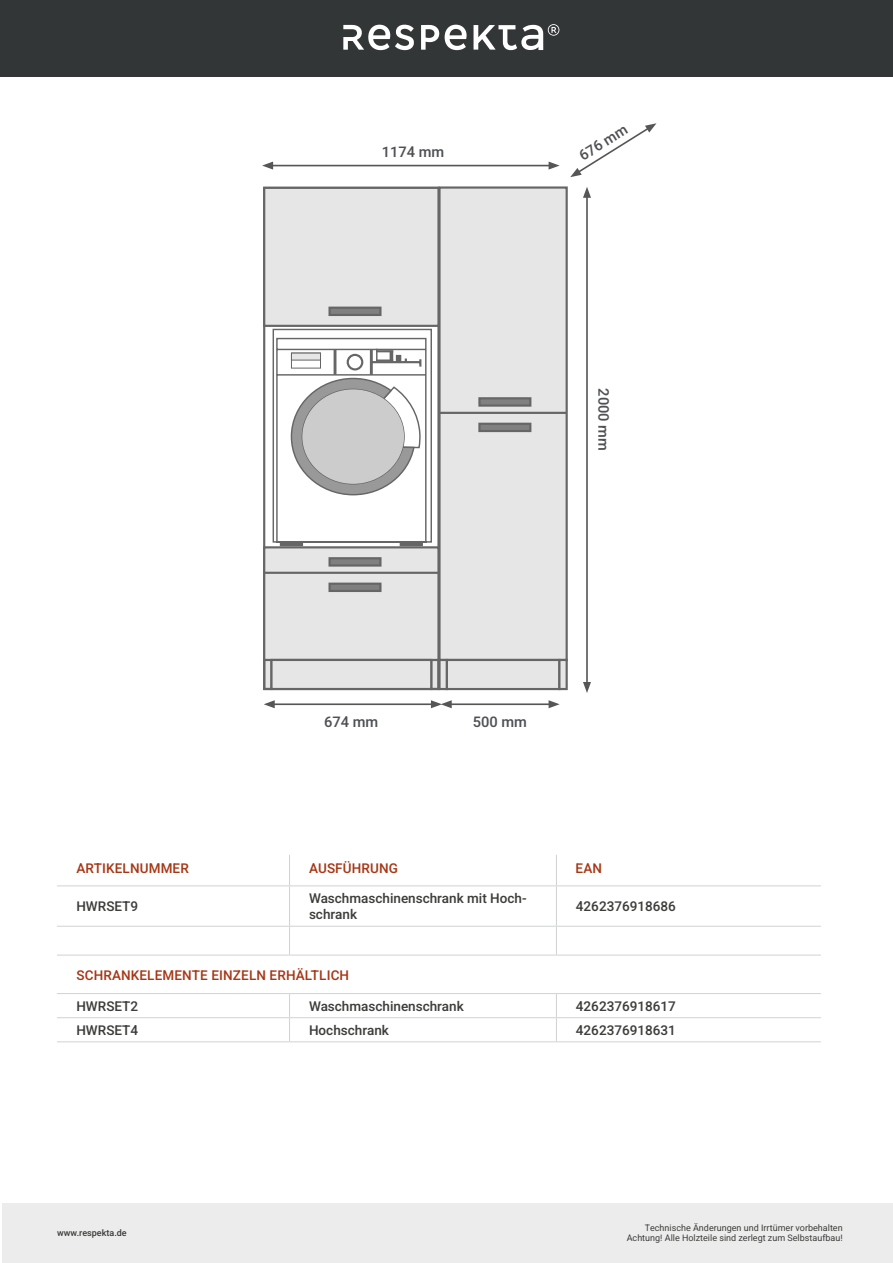
<style>
.page{position:relative;width:893px;height:1263px;background:#fff}
.page>*{position:absolute;margin:0;border:0;box-sizing:border-box;transform-origin:0 0}
.t1{font:14.7px "Heebo";color:#4f5054}
.t2{font:13.5px/16.2px "Heebo";color:#3d3d3b}
.t3{font:13.5px "Heebo";letter-spacing:.01em;color:#a73817}
.t4{font:9px "Heebo";color:#3d3d3b}
</style>
<div class="page">
<div style="left:0;top:0;width:893px;height:76px;background:#333637"></div>
<svg style="left:343px;top:25px;width:71px;height:25px"></svg>
<svg style="left:421px;top:25px;width:18px;height:25px"></svg>
<svg style="left:445px;top:25px;width:22px;height:25px"></svg>
<svg style="left:474px;top:24px;width:85px;height:26px"></svg>
<div style="left:3px;top:1203px;width:890px;height:60px;background:#ececec"></div>
<hr style="left:289px;top:855px;width:1px;height:30px;background:#d1d2d4">
<hr style="left:556px;top:855px;width:1px;height:30px;background:#d1d2d4">
<hr style="left:57px;top:885px;width:233px;height:1px;background:#d1d2d4">
<hr style="left:290px;top:885px;width:266px;height:1px;background:#d1d2d4">
<hr style="left:556px;top:885px;width:265px;height:1px;background:#d1d2d4">
<hr style="left:289px;top:886px;width:1px;height:40px;background:#d1d2d4">
<hr style="left:556px;top:886px;width:1px;height:40px;background:#d1d2d4">
<hr style="left:57px;top:926px;width:233px;height:1px;background:#d1d2d4">
<hr style="left:290px;top:926px;width:266px;height:1px;background:#d1d2d4">
<svg style="left:289px;top:926px;width:1px;height:29px"></svg>
<hr style="left:556px;top:926px;width:265px;height:1px;background:#d1d2d4">
<svg style="left:556px;top:926px;width:1px;height:29px"></svg>
<hr style="left:57px;top:955px;width:233px;height:1px;background:#d1d2d4">
<hr style="left:290px;top:955px;width:266px;height:1px;background:#d1d2d4">
<hr style="left:556px;top:955px;width:265px;height:1px;background:#d1d2d4">
<hr style="left:57px;top:993px;width:233px;height:1px;background:#d1d2d4">
<hr style="left:290px;top:993px;width:266px;height:1px;background:#d1d2d4">
<hr style="left:556px;top:993px;width:265px;height:1px;background:#d1d2d4">
<hr style="left:57px;top:1017px;width:233px;height:1px;background:#d1d2d4">
<hr style="left:290px;top:1017px;width:266px;height:1px;background:#d1d2d4">
<svg style="left:289px;top:994px;width:1px;height:47px"></svg>
<hr style="left:556px;top:1017px;width:265px;height:1px;background:#d1d2d4">
<svg style="left:556px;top:994px;width:1px;height:47px"></svg>
<hr style="left:57px;top:1041px;width:233px;height:1px;background:#d1d2d4">
<hr style="left:290px;top:1041px;width:266px;height:1px;background:#d1d2d4">
<hr style="left:556px;top:1041px;width:265px;height:1px;background:#d1d2d4">
<div style="left:438px;top:186px;width:130px;height:475px;background:#e6e6e6;border:2px solid #666"></div>
<div style="left:446px;top:659px;width:114px;height:31px;background:#e6e6e6;border:2px solid #666"></div>
<hr style="left:439px;top:412px;width:128px;height:2px;background:#666">
<div style="left:478px;top:423px;width:53px;height:9px;background:#808080;border:2px solid #666"></div>
<div style="left:478px;top:397px;width:53px;height:10px;background:#808080;border:2px solid #666"></div>
<div style="left:558px;top:659px;width:10px;height:31px;background:#e6e6e6;border:2px solid #666"></div>
<div style="left:438px;top:659px;width:10px;height:31px;background:#e6e6e6;border:2px solid #666"></div>
<hr style="left:270px;top:165px;width:281px;height:1px;background:#565655">
<svg style="left:262px;top:162px;width:11px;height:8px"></svg>
<svg style="left:549px;top:162px;width:11px;height:8px"></svg>
<hr style="left:449px;top:703px;width:102px;height:2px;background:#565655">
<svg style="left:549px;top:700px;width:11px;height:8px"></svg>
<hr style="left:272px;top:703px;width:162px;height:2px;background:#565655">
<svg style="left:264px;top:700px;width:11px;height:8px"></svg>
<svg style="left:431px;top:700px;width:21px;height:8px"></svg>
<hr style="left:586px;top:195px;width:2px;height:490px;background:#565655">
<svg style="left:583px;top:682px;width:8px;height:11px"></svg>
<svg style="left:583px;top:187px;width:8px;height:11px"></svg>
<svg style="left:570px;top:123px;width:86px;height:54px"></svg>
<div style="left:430px;top:659px;width:10px;height:31px;background:#e6e6e6;border:2px solid #666"></div>
<svg style="left:263px;top:659px;width:10px;height:31px"></svg>
<div style="left:263px;top:187px;width:177px;height:140px;background:#e6e6e6;border:2px solid #666"></div>
<div style="left:263px;top:546px;width:177px;height:115px;background:#e6e6e6;border:2px solid #666"></div>
<svg style="left:272px;top:328px;width:160px;height:215px"></svg>
<hr style="left:264px;top:572px;width:174px;height:2px;background:#666">
<div style="left:302px;top:389px;width:102px;height:95px;background:#ccc;border-radius:50%"></div>
<div style="left:328px;top:307px;width:53px;height:9px;background:#808080;border:2px solid #666"></div>
<div style="left:328px;top:557px;width:53px;height:10px;background:#808080;border:2px solid #666"></div>
<div style="left:328px;top:583px;width:53px;height:9px;background:#808080;border:2px solid #666"></div>
<div style="left:270px;top:659px;width:162px;height:31px;background:#e6e6e6;border:2px solid #666"></div>
<div style="left:280px;top:541px;width:23px;height:5px;background:#666"></div>
<div style="left:400px;top:541px;width:23px;height:5px;background:#666"></div>
<p class="t1" style="left:382px;top:142px;width:64px">1174 mm</p>
<p class="t1" style="left:575px;top:148px;width:56px;rotate:-32deg">676 mm</p>
<p class="t1" style="left:614px;top:388px;width:64px;rotate:90deg">2000 mm</p>
<p class="t1" style="left:324px;top:712px;width:56px">674 mm</p>
<p class="t1" style="left:473px;top:712px;width:56px">500 mm</p>
<p class="t3" style="left:76px;top:859px;width:114px">ARTIKELNUMMER</p>
<p class="t3" style="left:309px;top:859px;width:90px">AUSFÜHRUNG</p>
<p class="t3" style="left:576px;top:859px;width:28px">EAN</p>
<p class="t2" style="left:76px;top:898px;width:63px">HWRSET9</p>
<p class="t2" style="left:309px;top:890px;width:219px">Waschmaschinenschrank mit Hoch&shy;schrank</p>
<p class="t2" style="left:576px;top:898px;width:101px">4262376918686</p>
<p class="t3" style="left:76px;top:965px;width:274px">SCHRANKELEMENTE EINZELN ERHÄLTLICH</p>
<p class="t2" style="left:76px;top:998px;width:63px">HWRSET2</p>
<p class="t2" style="left:309px;top:998px;width:156px">Waschmaschinenschrank</p>
<p class="t2" style="left:576px;top:998px;width:101px">4262376918617</p>
<p class="t2" style="left:76px;top:1022px;width:63px">HWRSET4</p>
<p class="t2" style="left:309px;top:1022px;width:81px">Hochschrank</p>
<p class="t2" style="left:576px;top:1022px;width:101px">4262376918631</p>
<p class="t4" style="left:57px;top:1227px;width:71px">www.respekta.de</p>
<p class="t4" style="left:645px;top:1221px;width:199px">Technische Änderungen und Irrtümer vorbehalten</p>
<p class="t4" style="left:627px;top:1232px;width:217px">Achtung! Alle Holzteile sind zerlegt zum Selbstaufbau!</p>
</div>
